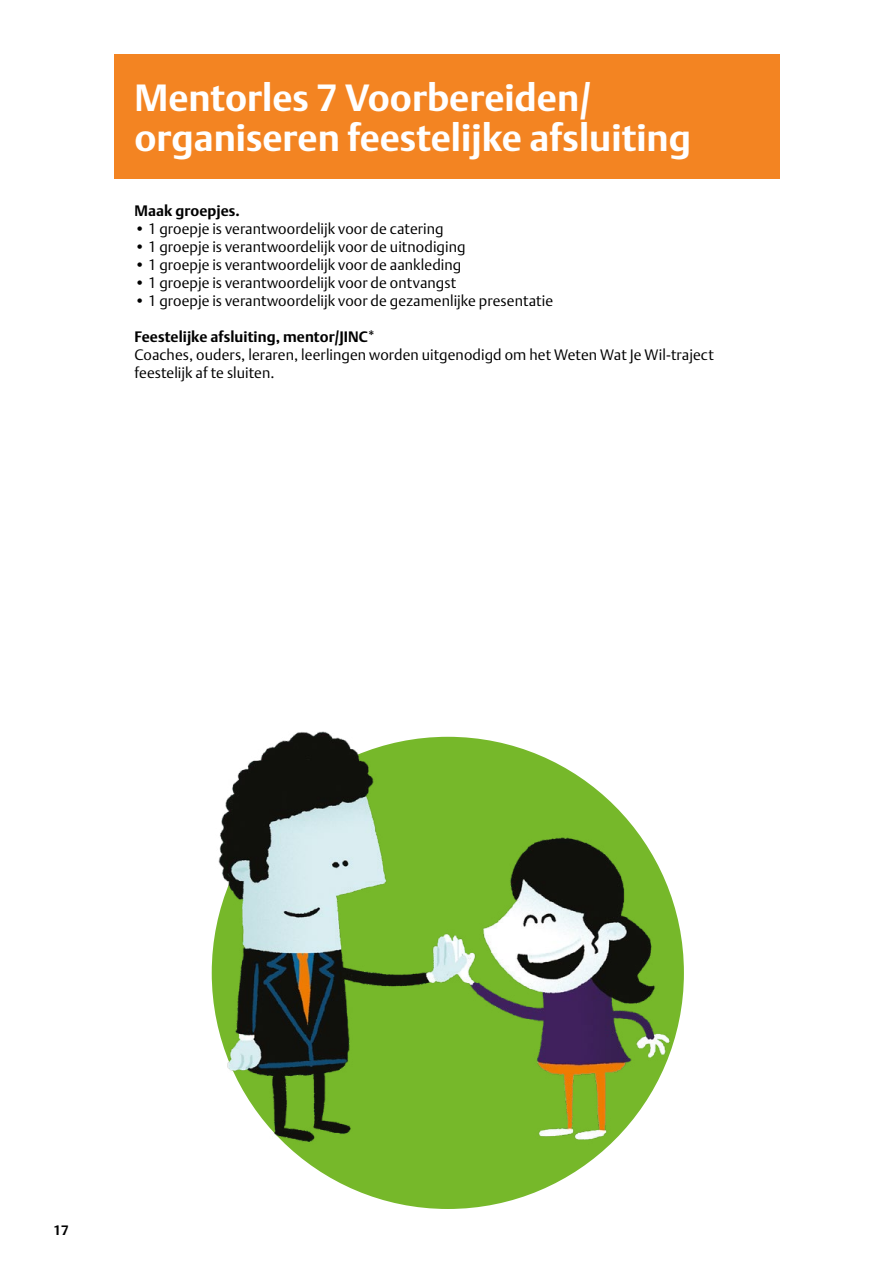
<style>
.page{position:relative;width:893px;height:1263px;background:#fff}
.page>*{position:absolute;margin:0;border:0;box-sizing:border-box;transform-origin:0 0}
.t1{font:700 37.5px/40.5px "DTL Argo T";color:#fff}
.t2{font:300 15px/18px "DTL Argo T";color:#000}
.t3{font:700 15px "DTL Argo T";letter-spacing:.005em;color:#000}
.t4{font:700 13.5px "DTL Argo T";color:#000}
</style>
<div class="page">
<div style="left:212px;top:737px;width:472px;height:472px;background:#76b82a;border-radius:50%"></div>
<img style="left:211px;top:731px;width:461px;height:420px">
<div style="left:114px;top:54px;width:666px;height:125px;background:#f38422"></div>
<h1 class="t1" style="left:134px;top:77px;width:558px">Mentorles 7 Voorbereiden/ organiseren feestelijke afsluiting</h1>
<p class="t3" style="left:134px;top:202px;width:107px">Maak groepjes.</p>
<p class="t2" style="left:134px;top:220px;width:311px">• 1 groepje is verantwoordelijk voor de catering</p>
<p class="t2" style="left:134px;top:238px;width:333px">• 1 groepje is verantwoordelijk voor de uitnodiging</p>
<p class="t2" style="left:134px;top:256px;width:328px">• 1 groepje is verantwoordelijk voor de aankleding</p>
<p class="t2" style="left:134px;top:274px;width:323px">• 1 groepje is verantwoordelijk voor de ontvangst</p>
<p class="t2" style="left:134px;top:292px;width:420px">• 1 groepje is verantwoordelijk voor de gezamenlijke presentatie</p>
<p class="t3" style="left:134px;top:328px;width:243px">Feestelijke afsluiting, mentor/JINC*</p>
<p class="t2" style="left:134px;top:346px;width:581px">Coaches, ouders, leraren, leerlingen worden uitgenodigd om het Weten Wat Je Wil-traject feestelijk af te sluiten.</p>
<p class="t4" style="left:54px;top:1222px;width:17px">17</p>
</div>
